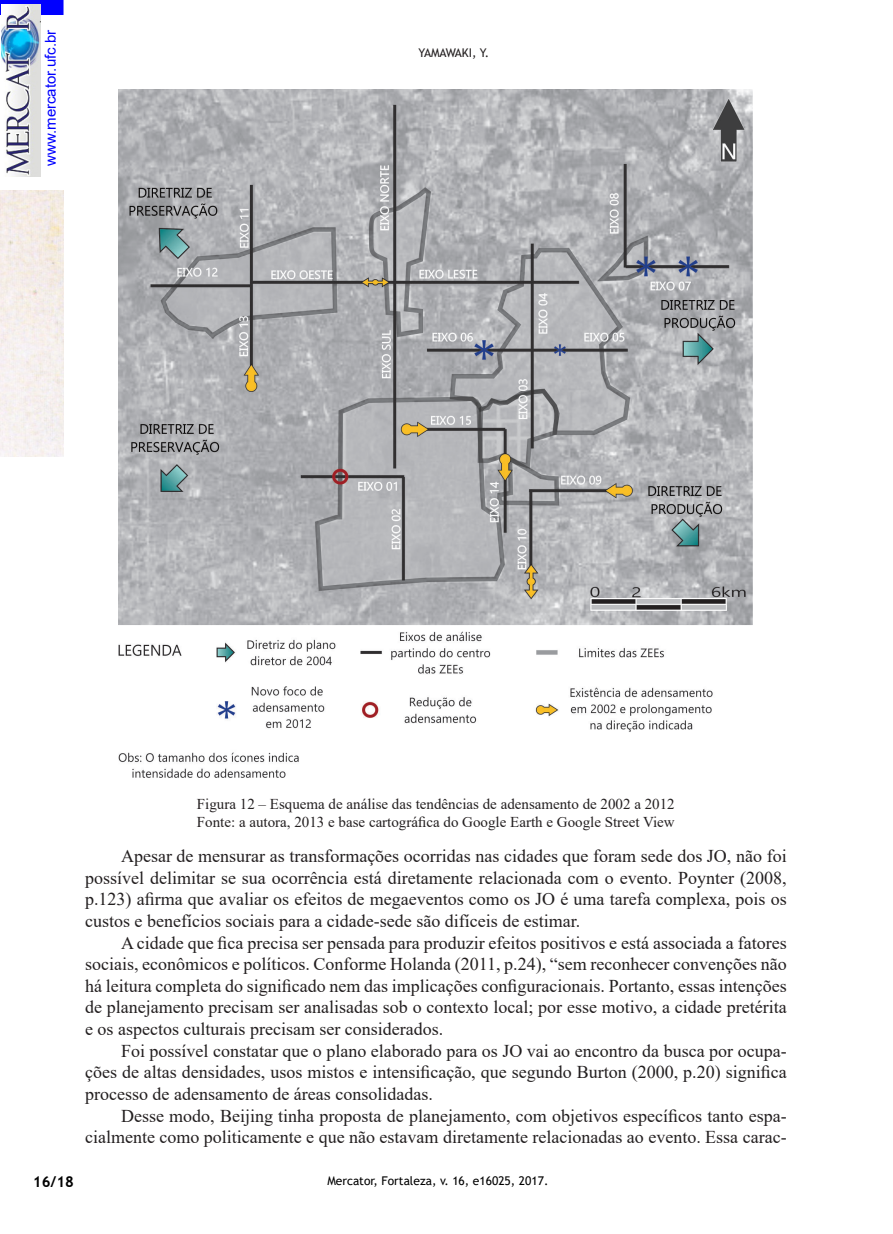
<style>
.page{position:relative;width:893px;height:1234px;background:#fff}
.page>*{position:absolute;margin:0;border:0;box-sizing:border-box;transform-origin:0 0}
.t1{font:18px/21.6px "Times New Roman";color:#231f20;text-align:justify}
.LEGENDA{font:15px "Times New Roman";color:#231f20}
.t2{font:15px "Arial";color:#00f}
.t3{font:700 15px "Trebuchet MS";color:#000}
.t4{font:12px "Trebuchet MS";color:#000}
.t5{font:12px "Trebuchet MS";color:#231f20}
</style>
<div class="page">
<img style="left:0;top:190px;width:64px;height:266px">
<div style="left:0;top:0;width:64px;height:15px;background:#00f"></div>
<img style="left:1px;top:4px;width:39px;height:173px">
<img style="left:119px;top:89px;width:634px;height:688px">
<p class="t2" style="left:40px;top:166px;width:138px;rotate:-90deg">www.mercator.ufc.br</p>
<p class="t5" style="left:418px;top:45px;width:72px">YAMAWAKI, Y.</p>
<p class="LEGENDA" style="left:197px;top:793px;width:479px">Figura 12 – Esquema de análise das tendências de adensamento de 2002 a 2012</p>
<p class="LEGENDA" style="left:197px;top:811px;width:479px">Fonte: a autora, 2013 e base cartográfica do Google Earth e Google Street View</p>
<p class="t1" style="left:85px;top:844px;width:703px;text-indent:36px">Apesar de mensurar as transformações ocorridas nas cidades que foram sede dos JO, não foi possível delimitar se sua ocorrência está diretamente relacionada com o evento. Poynter (2008, p.123) afirma que avaliar os efeitos de megaeventos como os JO é uma tarefa complexa, pois os custos e benefícios sociais para a cidade-sede são difíceis de estimar.</p>
<p class="t1" style="left:85px;top:930px;width:703px;text-indent:36px">A cidade que fica precisa ser pensada para produzir efeitos positivos e está associada a fatores sociais, econômicos e políticos. Conforme Holanda (2011, p.24), “sem reconhecer convenções não há leitura completa do significado nem das implicações configuracionais. Portanto, essas intenções de planejamento precisam ser analisadas sob o contexto local; por esse motivo, a cidade pretérita e os aspectos culturais precisam ser considerados.</p>
<p class="t1" style="left:85px;top:1038px;width:703px;text-indent:36px">Foi possível constatar que o plano elaborado para os JO vai ao encontro da busca por ocupa&shy;ções de altas densidades, usos mistos e intensificação, que segundo Burton (2000, p.20) significa processo de adensamento de áreas consolidadas.</p>
<p class="t1" style="left:85px;top:1103px;width:703px;text-align:right">Desse modo, Beijing tinha proposta de planejamento, com objetivos específicos tanto espa&shy;cialmente como politicamente e que não estavam diretamente relacionadas ao evento. Essa carac-</p>
<p class="t3" style="left:33px;top:1172px;width:43px">16/18</p>
<p class="t4" style="left:327px;top:1172px;width:223px">Mercator, Fortaleza, v. 16, e16025, 2017.</p>
</div>
